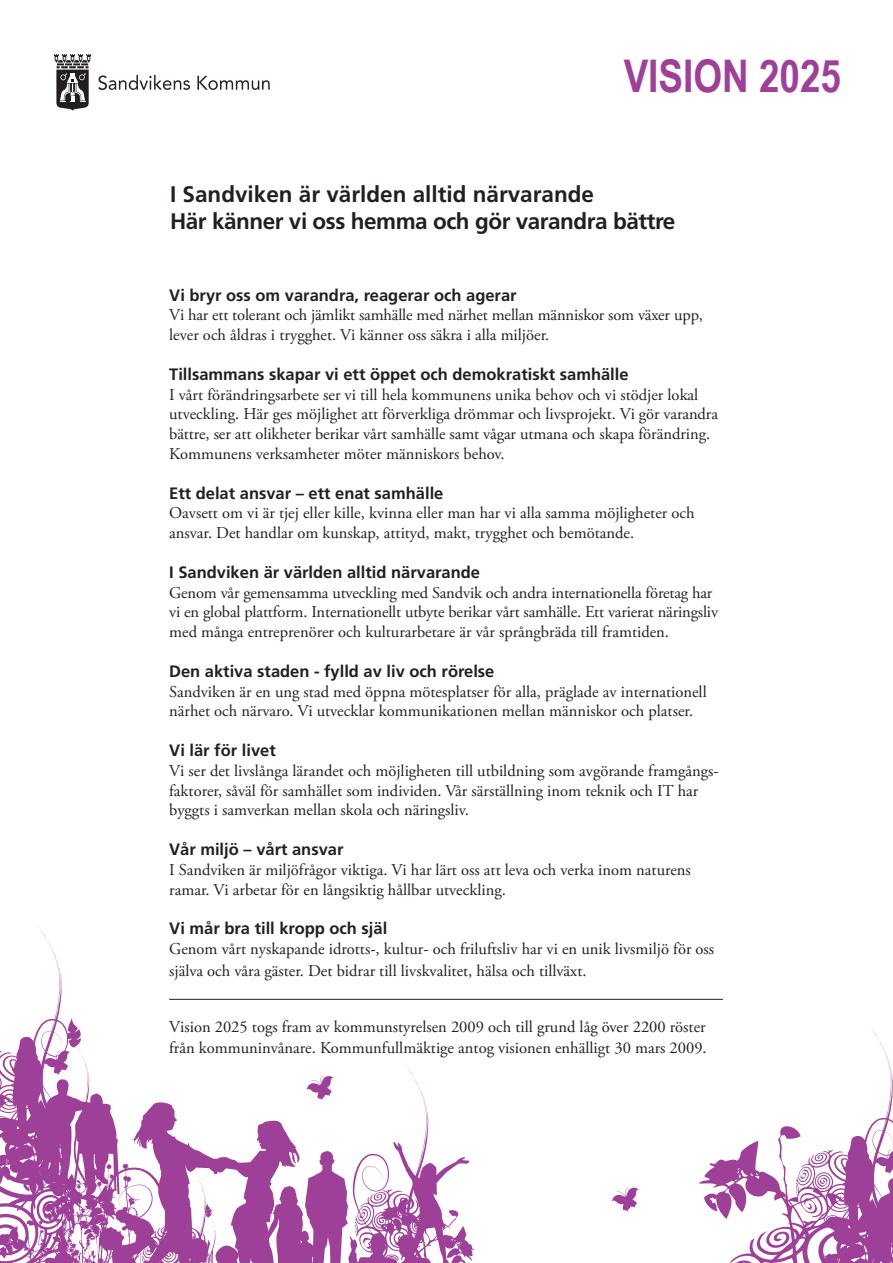
<style>
.page{position:relative;width:893px;height:1263px;background:#fff}
.page>*{position:absolute;margin:0;border:0;box-sizing:border-box;transform-origin:0 0}
.t1{font:700 45px "Arial Narrow";color:#9e4097}
.t2{font:700 22.5px/27px "Frutiger";letter-spacing:-.02em;color:#231f20}
.t3{font:16.5px/19.8px "Adobe Garamond Pro";color:#231f20}
.t4{font:700 16.5px "Frutiger";color:#231f20}
</style>
<div class="page">
<svg style="left:0;top:926px;width:474px;height:337px"></svg>
<svg style="left:699px;top:1025px;width:194px;height:238px"></svg>
<svg style="left:612px;top:1187px;width:27px;height:25px"></svg>
<svg style="left:98px;top:75px;width:92px;height:15px"></svg>
<svg style="left:197px;top:76px;width:73px;height:14px"></svg>
<svg style="left:54px;top:54px;width:37px;height:57px"></svg>
<hr style="left:169px;top:999px;width:554px;height:1px;background:#231f20">
<h1 class="t1" style="left:624px;top:42px;width:219px">VISION 2025</h1>
<h2 class="t2" style="left:170px;top:181px;width:507px">I Sandviken är världen alltid närvarande<br>Här känner vi oss hemma och gör varandra bättre</h2>
<p class="t4" style="left:169px;top:285px;width:349px">Vi bryr oss om varandra, reagerar och agerar</p>
<p class="t3" style="left:169px;top:306px;width:535px">Vi har ett tolerant och jämlikt samhälle med närhet mellan människor som växer upp, lever och åldras i trygghet. Vi känner oss säkra i alla miljöer.</p>
<p class="t4" style="left:169px;top:364px;width:461px">Tillsammans skapar vi ett öppet och demokratiskt samhälle</p>
<p class="t3" style="left:169px;top:385px;width:550px">I vårt förändringsarbete ser vi till hela kommunens unika behov och vi stödjer lokal utveckling. Här ges möjlighet att förverkliga drömmar och livsprojekt. Vi gör varandra bättre, ser att olikheter berikar vårt samhälle samt vågar utmana och skapa förändring.<br>Kommunens verksamheter möter människors behov.</p>
<p class="t4" style="left:169px;top:483px;width:276px">Ett delat ansvar – ett enat samhälle</p>
<p class="t3" style="left:169px;top:504px;width:527px">Oavsett om vi är tjej eller kille, kvinna eller man har vi alla samma möjligheter och ansvar. Det handlar om kunskap, attityd, makt, trygghet och bemötande.</p>
<p class="t4" style="left:169px;top:562px;width:312px">I Sandviken är världen alltid närvarande</p>
<p class="t3" style="left:169px;top:583px;width:550px">Genom vår gemensamma utveckling med Sandvik och andra internationella företag har vi en global plattform. Internationellt utbyte berikar vårt samhälle. Ett varierat näringsliv med många entreprenörer och kulturarbetare är vår språngbräda till framtiden.</p>
<p class="t4" style="left:169px;top:661px;width:327px">Den aktiva staden - fylld av liv och rörelse</p>
<p class="t3" style="left:169px;top:682px;width:539px">Sandviken är en ung stad med öppna mötesplatser för alla, präglade av internationell närhet och närvaro. Vi utvecklar kommunikationen mellan människor och platser.</p>
<p class="t4" style="left:169px;top:741px;width:108px">Vi lär för livet</p>
<p class="t3" style="left:169px;top:761px;width:551px">Vi ser det livslånga lärandet och möjligheten till utbildning som avgörande framgångs&shy;faktorer, såväl för samhället som individen. Vår särställning inom teknik och IT har byggts i samverkan mellan skola och näringsliv.</p>
<p class="t4" style="left:169px;top:840px;width:176px">Vår miljö – vårt ansvar</p>
<p class="t3" style="left:169px;top:860px;width:523px">I Sandviken är miljöfrågor viktiga. Vi har lärt oss att leva och verka inom naturens ramar. Vi arbetar för en långsiktig hållbar utveckling.</p>
<p class="t4" style="left:169px;top:919px;width:220px">Vi mår bra till kropp och själ</p>
<p class="t3" style="left:169px;top:939px;width:547px;line-height:21.6px">Genom vårt nyskapande idrotts-, kultur- och friluftsliv har vi en unik livsmiljö för oss själva och våra gäster. Det bidrar till livskvalitet, hälsa och tillväxt.</p>
<p class="t3" style="left:169px;top:1016px;width:539px;line-height:21.6px">Vision 2025 togs fram av kommunstyrelsen 2009 och till grund låg över 2200 röster från kommuninvånare. Kommunfullmäktige antog visionen enhälligt 30 mars 2009.</p>
</div>
